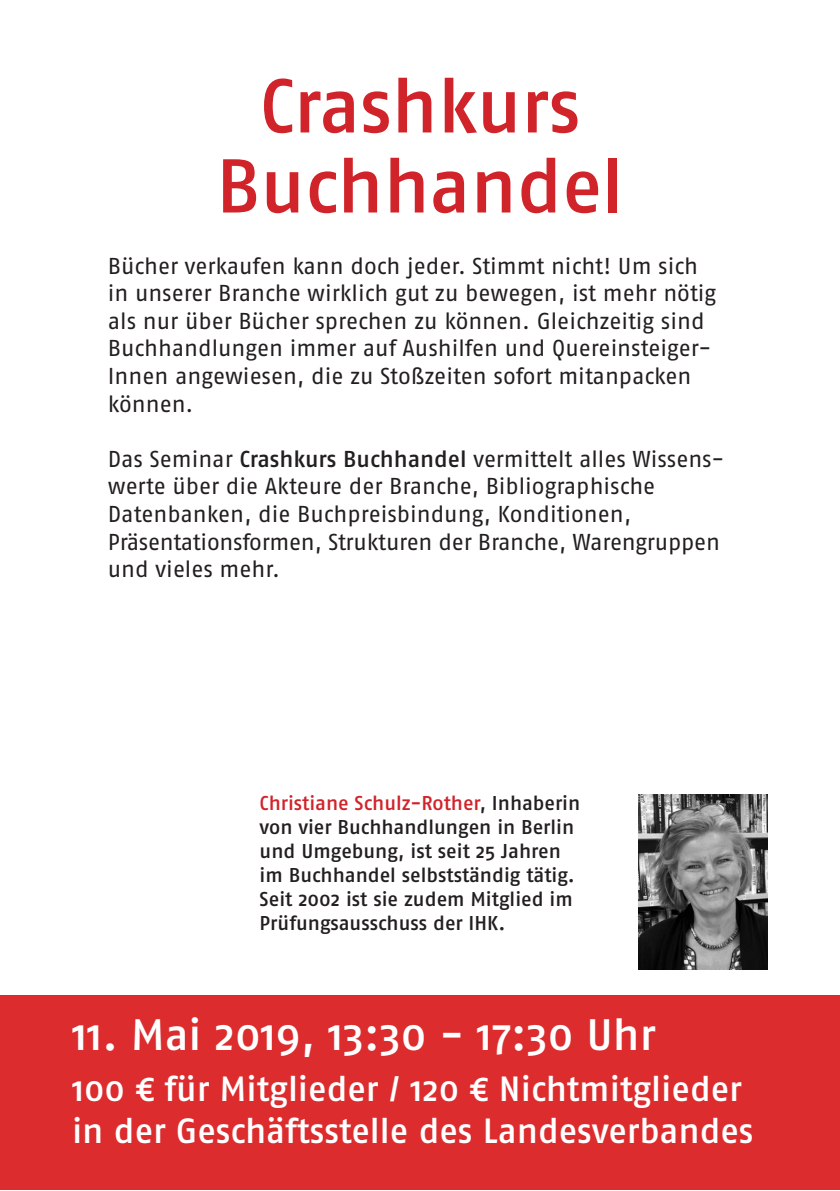
<style>
.page{position:relative;width:840px;height:1191px;background:#fff}
.page>*{position:absolute;margin:0;border:0;box-sizing:border-box;transform-origin:0 0}
.t1{font:500 76px/80px "Fago Pro";letter-spacing:-.005em;color:#d1232a;text-align:center}
.t2{font:500 44px "Fago Pro";color:#fff}
.t3{font:500 35px "Fago Pro";color:#fff}
.t4{font:23px/27.6px "Fago Pro";letter-spacing:-.005em;color:#231f20}
.t5{font:500 20px/24px "Fago Pro";color:#231f20}
.s1{font-weight:500}
.s2{color:#d1232a}
</style>
<div class="page">
<div style="left:0;top:995px;width:839px;height:195px;background:#dd2c2e"></div>
<img style="left:638px;top:794px;width:129px;height:175px">
<p class="t1" style="left:216px;top:66px;width:408px">Crashkurs<br>Buchhandel</p>
<p class="t4" style="left:108px;top:252px;width:609px">Bücher verkaufen kann doch jeder. Stimmt nicht! Um sich in unserer Branche wirklich gut zu bewegen, ist mehr nötig als nur über Bücher sprechen zu können. Gleichzeitig sind Buchhandlungen immer auf Aushilfen und Quereinsteiger-Innen angewiesen, die zu Stoßzeiten sofort mitanpacken können.</p>
<p class="t4" style="left:108px;top:445px;width:617px">Das Seminar <span class="s1">Crashkurs Buchhandel</span> vermittelt alles Wissens&shy;werte über die Akteure der Branche, Bibliographische Datenbanken, die Buchpreisbindung, Konditionen, Präsentationsformen, Strukturen der Branche, Warengruppen und vieles mehr.</p>
<p class="t5" style="left:259px;top:791px;width:322px"><span class="s2">Christiane Schulz-Rother</span>, Inhaberin von vier Buchhandlungen in Berlin und Umgebung, ist seit 25 Jahren im Buchhandel selbstständig tätig.<br>Seit 2002 ist sie zudem Mitglied im Prüfungsausschuss der IHK.</p>
<p class="t2" style="left:72px;top:1007px;width:585px">11. Mai 2019, 13:30 - 17:30 Uhr</p>
<p class="t3" style="left:72px;top:1067px;width:671px">100 € für Mitglieder / 120 € Nichtmitglieder</p>
<p class="t3" style="left:72px;top:1109px;width:682px">in der Geschäftsstelle des Landesverbandes</p>
</div>
